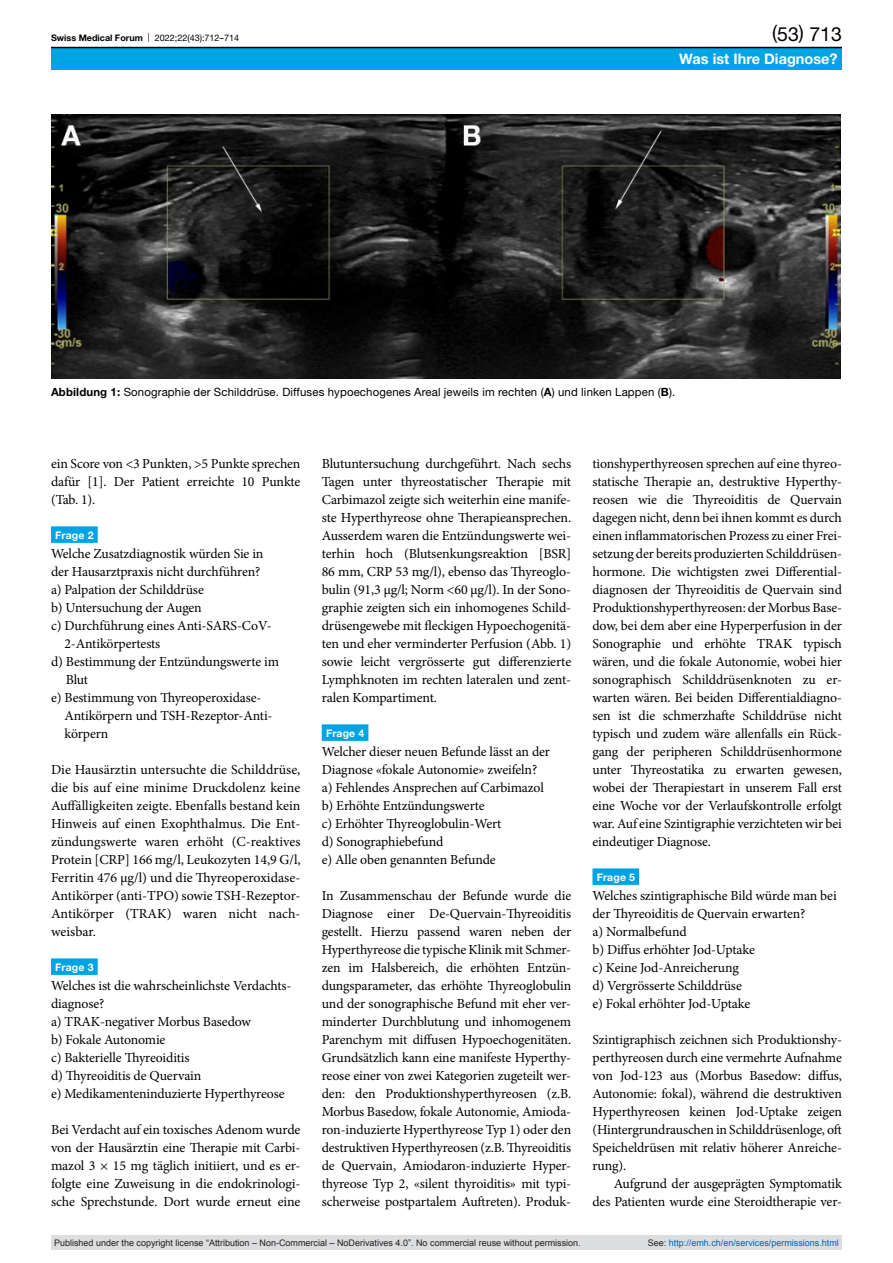
<style>
.page{position:relative;width:893px;height:1263px;background:#fff}
.page>*{position:absolute;margin:0;border:0;box-sizing:border-box;transform-origin:0 0}
.pagina{font:19.5px "Helvetica Neue LT Pro";color:#000}
.rubrik-negativ{font:700 14.55px "Helvetica Neue LT Pro";color:#fff}
.paragraph{font:13.8px/18px "Minion Pro";letter-spacing:-.01em;color:#000;text-align:justify}
.paragraph-left{font:13.8px/18px "Minion Pro";letter-spacing:-.01em;color:#000}
.paragraph-answer{font:13.8px "Minion Pro";letter-spacing:-.01em;color:#000}
.paragraph-indent{font:13.8px/18px "Minion Pro";letter-spacing:-.01em;color:#000;text-align:right}
.figure-caption{font:11.4px "Helvetica Neue LT Pro";letter-spacing:.01em;color:#000}
.paragraph-question{font:700 10.5px "Helvetica Neue LT Pro";letter-spacing:.01em;color:#fff}
.t1{font:9px "Arial";color:#231f20}
.t2{font:9px "Arial";color:#0066b3}
.t3{font:9px "Helvetica Neue LT Pro";color:#000}
.s1{font-weight:700}
.s2{color:#231f20}
</style>
<div class="page">
<div style="left:51px;top:526px;width:47px;height:17px;background:#00a3e4"></div>
<div style="left:51px;top:958px;width:47px;height:17px;background:#00a3e4"></div>
<div style="left:322px;top:724px;width:46px;height:17px;background:#00a3e4"></div>
<div style="left:592px;top:868px;width:47px;height:17px;background:#00a3e4"></div>
<img style="left:51px;top:115px;width:789px;height:263px">
<div style="left:51px;top:47px;width:791px;height:23px;background:#00a3e4"></div>
<hr style="left:51px;top:47px;width:791px;height:1px;background:#000">
<div style="left:51px;top:1235px;width:791px;height:15px;background:#dcdddf"></div>
<p class="t3" style="left:51px;top:32px;width:190px"><span class="s1">Swiss Medical Forum</span> | 2022;22(43):712–714</p>
<p class="pagina" style="left:772px;top:22px;width:71px">(53) 713</p>
<p class="rubrik-negativ" style="left:679px;top:49px;width:160px">Was ist Ihre Diagnose?</p>
<p class="figure-caption" style="left:51px;top:385px;width:626px"><span class="s1">Abbildung 1:</span> Sonographie der Schilddrüse. Diffuses hypoechogenes Areal jeweils im rechten (<span class="s1">A</span>) und linken Lappen (<span class="s1">B</span>).</p>
<p class="paragraph" style="left:51px;top:455px;width:251px">ein Score von &lt;3 Punkten, &gt;5 Punkte sprechen dafür [1]. Der Patient erreichte 10 Punkte (Tab. 1).</p>
<p class="paragraph-question" style="left:55px;top:528px;width:40px">Frage 2</p>
<p class="paragraph-left" style="left:51px;top:545px;width:214px">Welche Zusatzdiagnostik würden Sie in der Hausarztpraxis nicht durchführen?</p>
<p class="paragraph-left" style="left:51px;top:581px;width:154px">a) Palpation der Schilddrüse</p>
<p class="paragraph-left" style="left:51px;top:599px;width:152px">b) Untersuchung der Augen</p>
<p class="paragraph-left" style="left:64px;top:617px;width:209px;text-indent:-13px">c) Durchführung eines Anti-SARS-CoV-<br>2-Antikörpertests</p>
<p class="paragraph-left" style="left:66px;top:653px;width:215px;text-indent:-15px">d) Bestimmung der Entzündungswerte im<br>Blut</p>
<p class="paragraph-left" style="left:64px;top:689px;width:210px;text-indent:-13px">e) Bestimmung von Thyreoperoxidase-<br>Antikörpern und TSH-Rezeptor-Anti&shy;körpern</p>
<p class="paragraph" style="left:51px;top:761px;width:251px;text-align:left">Die Hausärztin untersuchte die Schilddrüse, die bis auf eine minime Druckdolenz keine Auffälligkeiten zeigte. Ebenfalls bestand kein Hinweis auf einen Exophthalmus. Die Ent&shy;zündungswerte waren erhöht (C-reaktives Protein [CRP] 166 mg/l, Leukozyten 14,9 G/l, Ferritin 476 µg/l) und die Thyreoperoxidase-Antikörper (anti-TPO) sowie TSH-Rezeptor-Antikörper (TRAK) waren nicht nach&shy;weisbar.</p>
<p class="paragraph-question" style="left:55px;top:960px;width:40px">Frage 3</p>
<p class="paragraph-left" style="left:51px;top:977px;width:242px">Welches ist die wahrscheinlichste Verdachts&shy;diagnose?</p>
<p class="paragraph-answer" style="left:51px;top:1012px;width:202px">a) TRAK-negativer Morbus Basedow</p>
<p class="paragraph-answer" style="left:51px;top:1030px;width:116px">b) Fokale Autonomie</p>
<p class="paragraph-answer" style="left:51px;top:1048px;width:140px">c) Bakterielle Thyreoiditis</p>
<p class="paragraph-answer" style="left:51px;top:1066px;width:152px">d) Thyreoiditis de Quervain</p>
<p class="paragraph-answer" style="left:51px;top:1084px;width:235px">e) Medikamenteninduzierte Hyperthyreose</p>
<p class="paragraph" style="left:51px;top:1121px;width:251px">Bei Verdacht auf ein toxisches Adenom wurde von der Hausärztin eine Therapie mit Carbi&shy;mazol 3 × 15 mg täglich initiiert, und es er&shy;folgte eine Zuweisung in die endokrinologi&shy;sche Sprechstunde. Dort wurde erneut eine</p>
<p class="paragraph" style="left:322px;top:455px;width:251px">Blutuntersuchung durchgeführt. Nach sechs Tagen unter thyreostatischer Therapie mit Carbimazol zeigte sich weiterhin eine manife&shy;ste Hyperthyreose ohne Therapieansprechen.<br>Ausserdem waren die Entzündungswerte wei&shy;terhin hoch (Blutsenkungsreaktion [BSR] 86 mm, CRP 53 mg/l), ebenso das Thyreoglo&shy;bulin (91,3 µg/l; Norm &lt;60 µg/l). In der Sono&shy;graphie zeigten sich ein inhomogenes Schild&shy;drüsengewebe mit fleckigen Hypoechogenitä&shy;ten und eher verminderter Perfusion (Abb. 1) sowie leicht vergrösserte gut differenzierte Lymphknoten im rechten lateralen und zent&shy;ralen Kompartiment.</p>
<p class="paragraph-question" style="left:326px;top:726px;width:40px">Frage 4</p>
<p class="paragraph-left" style="left:322px;top:743px;width:230px">Welcher dieser neuen Befunde lässt an der<br>Diagnose «fokale Autonomie» zweifeln?</p>
<p class="paragraph" style="left:322px;top:779px;width:224px">a) Fehlendes Ansprechen auf Carbimazol</p>
<p class="paragraph" style="left:322px;top:797px;width:164px">b) Erhöhte Entzündungswerte</p>
<p class="paragraph" style="left:322px;top:815px;width:181px">c) Erhöhter Thyreoglobulin-Wert</p>
<p class="paragraph" style="left:322px;top:833px;width:123px">d) Sonographiebefund</p>
<p class="paragraph" style="left:322px;top:851px;width:176px">e) Alle oben genannten Befunde</p>
<p class="paragraph" style="left:322px;top:887px;width:251px">In Zusammenschau der Befunde wurde die Diagnose einer De-Quervain-Thyreoiditis gestellt. Hierzu passend waren neben der Hyperthyreose die typische Klinik mit Schmer&shy;zen im Halsbereich, die erhöhten Entzün&shy;dungsparameter, das erhöhte Thyreoglobulin und der sonographische Befund mit eher ver&shy;minderter Durchblutung und inhomogenem Parenchym mit diffusen Hypoechogenitäten.<br>Grundsätzlich kann eine manifeste Hyperthy&shy;reose einer von zwei Kategorien zugeteilt wer&shy;den: den Produktionshyperthyreosen (z.B.<br>Morbus Basedow, fokale Autonomie, Amioda&shy;ron-induzierte Hyperthyreose Typ 1) oder den destruktiven Hyperthyreosen (z.B. Thyreoiditis de Quervain, Amiodaron-induzierte Hyper&shy;thyreose Typ 2, «silent thyroiditis» mit typi&shy;scherweise postpartalem Auftreten). Produk-</p>
<p class="paragraph" style="left:592px;top:455px;width:251px">tionshyperthyreosen sprechen auf eine thyreo&shy;statische Therapie an, destruktive Hyperthy&shy;reosen wie die Thyreoiditis de Quervain dagegen nicht, denn bei ihnen kommt es durch einen inflammatorischen Prozess zu einer Frei&shy;setzung der bereits produzierten Schilddrüsen&shy;hormone. Die wichtigsten zwei Differential&shy;diagnosen der Thyreoiditis de Quervain sind Produktionshyperthyreosen: der Morbus Base&shy;dow, bei dem aber eine Hyperperfusion in der Sonographie und erhöhte TRAK typisch wären, und die fokale Autonomie, wobei hier sonographisch Schilddrüsenknoten zu er&shy;warten wären. Bei beiden Differentialdiagno&shy;sen ist die schmerzhafte Schilddrüse nicht typisch und zudem wäre allenfalls ein Rück&shy;gang der peripheren Schilddrüsenhormone unter Thyreostatika zu erwarten gewesen, wobei der Therapiestart in unserem Fall erst eine Woche vor der Verlaufskontrolle erfolgt war. Auf eine Szintigraphie verzichteten wir bei eindeutiger Diagnose.</p>
<p class="paragraph-question" style="left:597px;top:870px;width:40px">Frage 5</p>
<p class="paragraph-left" style="left:592px;top:887px;width:246px">Welches szintigraphische Bild würde man bei der Thyreoiditis de Quervain erwarten?</p>
<p class="paragraph-answer" style="left:592px;top:922px;width:96px">a) Normalbefund</p>
<p class="paragraph-answer" style="left:592px;top:940px;width:164px">b) Diffus erhöhter Jod-Uptake</p>
<p class="paragraph-answer" style="left:592px;top:958px;width:148px">c) Keine Jod-Anreicherung</p>
<p class="paragraph-answer" style="left:592px;top:976px;width:151px">d) Vergrösserte Schilddrüse</p>
<p class="paragraph-answer" style="left:592px;top:994px;width:159px">e) Fokal erhöhter Jod-Uptake</p>
<p class="paragraph" style="left:592px;top:1031px;width:251px">Szintigraphisch zeichnen sich Produktionshy&shy;perthyreosen durch eine vermehrte Aufnahme von Jod-123 aus (Morbus Basedow: diffus, Autonomie: fokal), während die destruktiven Hyperthyreosen keinen Jod-Uptake zeigen (Hintergrundrauschen in Schilddrüsenloge, oft Speicheldrüsen mit relativ höherer Anreiche&shy;rung).</p>
<p class="paragraph-indent" style="left:592px;top:1175px;width:251px">Aufgrund der ausgeprägten Symptomatik des Patienten wurde eine Steroidtherapie ver-</p>
<p class="t1" style="left:54px;top:1237px;width:528px">Published under the copyright license “Attribution – Non-Commercial – NoDerivatives 4.0”. No commercial reuse without permission.</p>
<p class="t2" style="left:648px;top:1237px;width:193px"><span class="s2">See:</span> http://emh.ch/en/services/permissions.html</p>
</div>
